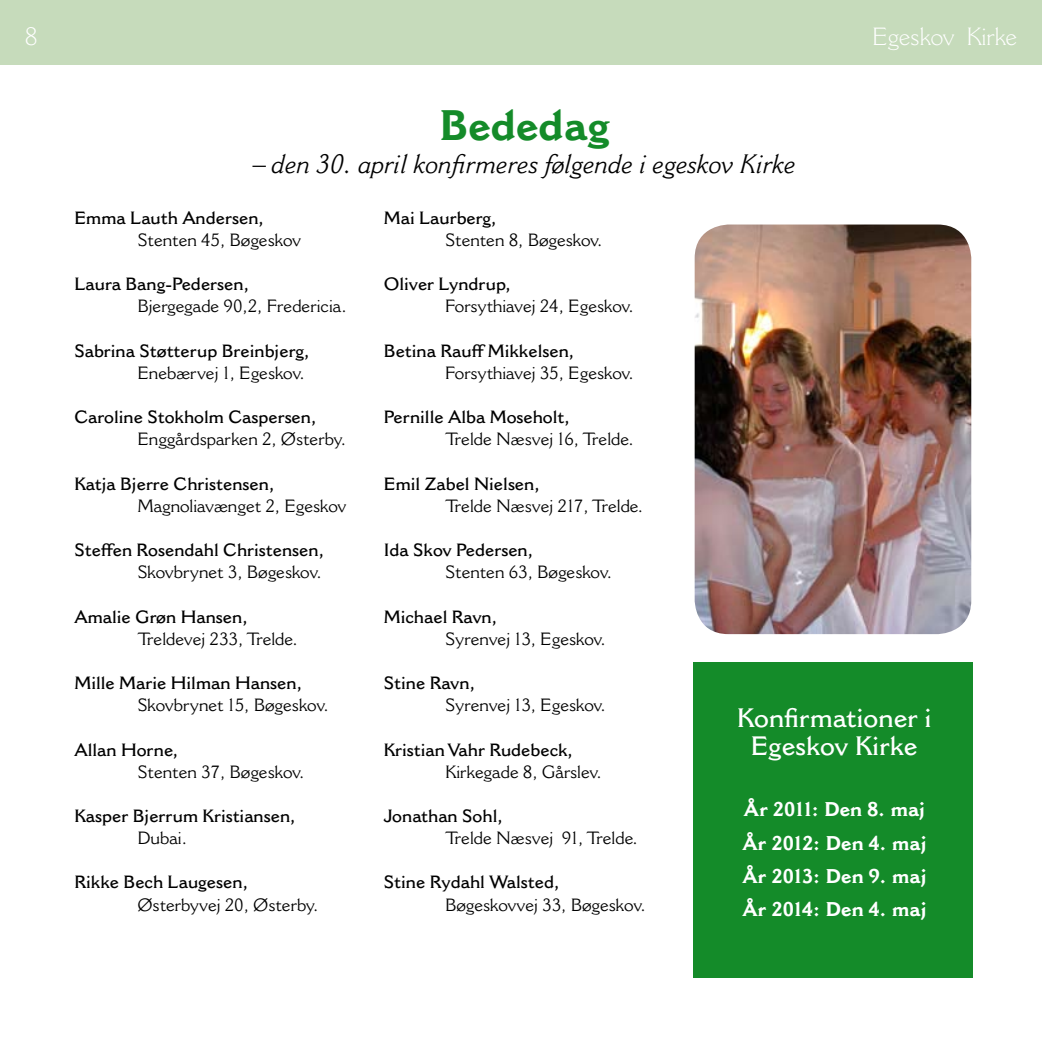
<style>
.page{position:relative;width:1042px;height:1042px;background:#fff}
.page>*{position:absolute;margin:0;border:0;box-sizing:border-box;transform-origin:0 0}
.t1{font:700 42px "Cantoria MT Std";color:#148b29}
.t2{font:italic 26.25px "Cantoria MT Std";color:#000}
.t3{font:600 26.25px/28px "Cantoria MT Std";color:#fff;text-align:center}
.t4{font:300 24.5px "Cantoria MT Std";color:#fff}
.t5{font:700 19.6px/33.2px "Cantoria MT Std";color:#fff;text-align:justify}
.t6{font:17.5px "Cantoria MT Std";color:#000}
.t7{font:600 17.5px "Cantoria MT Std";color:#000}
</style>
<div class="page">
<div style="left:0;top:0;width:1042px;height:64px;background:#c6dbbb"></div>
<div style="left:693px;top:662px;width:280px;height:316px;background:#148b29"></div>
<img style="left:694px;top:224px;width:277px;height:410px">
<h3 class="t4" style="left:25px;top:22px;width:14px">8</h3>
<h3 class="t4" style="left:872px;top:22px;width:146px">Egeskov Kirke</h3>
<h1 class="t1" style="left:439px;top:100px;width:172px">Bededag</h1>
<h2 class="t2" style="left:253px;top:148px;width:545px">– den 30. april konfirmeres følgende i egeskov Kirke</h2>
<p class="t7" style="left:74px;top:207px;width:192px">Emma Lauth Andersen,</p>
<p class="t6" style="left:137px;top:229px;width:165px">Stenten 45, Bøgeskov</p>
<p class="t7" style="left:74px;top:273px;width:177px">Laura Bang-Pedersen,</p>
<p class="t6" style="left:137px;top:296px;width:211px">Bjergegade 90,2, Fredericia.</p>
<p class="t7" style="left:74px;top:340px;width:237px">Sabrina Støtterup Breinbjerg,</p>
<p class="t6" style="left:137px;top:362px;width:169px">Enebærvej 1, Egeskov.</p>
<p class="t7" style="left:74px;top:406px;width:244px">Caroline Stokholm Caspersen,</p>
<p class="t6" style="left:137px;top:428px;width:210px">Enggårdsparken 2, Østerby.</p>
<p class="t7" style="left:74px;top:473px;width:202px">Katja Bjerre Christensen,</p>
<p class="t6" style="left:137px;top:495px;width:211px">Magnoliavænget 2, Egeskov</p>
<p class="t7" style="left:74px;top:539px;width:252px">Steffen Rosendahl Christensen,</p>
<p class="t6" style="left:137px;top:561px;width:186px">Skovbrynet 3, Bøgeskov.</p>
<p class="t7" style="left:74px;top:606px;width:175px">Amalie Grøn Hansen,</p>
<p class="t6" style="left:137px;top:628px;width:162px">Treldevej 233, Trelde.</p>
<p class="t7" style="left:74px;top:672px;width:230px">Mille Marie Hilman Hansen,</p>
<p class="t6" style="left:137px;top:694px;width:193px">Skovbrynet 15, Bøgeskov.</p>
<p class="t7" style="left:74px;top:739px;width:106px">Allan Horne,</p>
<p class="t6" style="left:137px;top:761px;width:168px">Stenten 37, Bøgeskov.</p>
<p class="t7" style="left:74px;top:805px;width:223px">Kasper Bjerrum Kristiansen,</p>
<p class="t6" style="left:137px;top:827px;width:51px">Dubai.</p>
<p class="t7" style="left:74px;top:872px;width:176px">Rikke Bech Laugesen,</p>
<p class="t6" style="left:137px;top:894px;width:182px">Østerbyvej 20, Østerby.</p>
<p class="t7" style="left:384px;top:207px;width:115px">Mai Laurberg,</p>
<p class="t6" style="left:445px;top:229px;width:159px">Stenten 8, Bøgeskov.</p>
<p class="t7" style="left:384px;top:273px;width:129px">Oliver Lyndrup,</p>
<p class="t6" style="left:445px;top:296px;width:190px">Forsythiavej 24, Egeskov.</p>
<p class="t7" style="left:384px;top:340px;width:193px">Betina Rauff Mikkelsen,</p>
<p class="t6" style="left:445px;top:362px;width:190px">Forsythiavej 35, Egeskov.</p>
<p class="t7" style="left:384px;top:406px;width:188px">Pernille Alba Moseholt,</p>
<p class="t6" style="left:445px;top:428px;width:190px">Trelde Næsvej 16, Trelde.</p>
<p class="t7" style="left:384px;top:473px;width:158px">Emil Zabel Nielsen,</p>
<p class="t6" style="left:445px;top:495px;width:200px">Trelde Næsvej 217, Trelde.</p>
<p class="t7" style="left:384px;top:539px;width:152px">Ida Skov Pedersen,</p>
<p class="t6" style="left:445px;top:561px;width:168px">Stenten 63, Bøgeskov.</p>
<p class="t7" style="left:384px;top:606px;width:116px">Michael Ravn,</p>
<p class="t6" style="left:445px;top:628px;width:162px">Syrenvej 13, Egeskov.</p>
<p class="t7" style="left:384px;top:672px;width:93px">Stine Ravn,</p>
<p class="t6" style="left:445px;top:694px;width:162px">Syrenvej 13, Egeskov.</p>
<p class="t7" style="left:384px;top:739px;width:191px">Kristian Vahr Rudebeck,</p>
<p class="t6" style="left:445px;top:761px;width:158px">Kirkegade 8, Gårslev.</p>
<p class="t7" style="left:384px;top:805px;width:121px">Jonathan Sohl,</p>
<p class="t6" style="left:445px;top:827px;width:194px">Trelde Næsvej 91, Trelde.</p>
<p class="t7" style="left:384px;top:872px;width:178px">Stine Rydahl Walsted,</p>
<p class="t6" style="left:445px;top:894px;width:202px">Bøgeskovvej 33, Bøgeskov.</p>
<h2 class="t3" style="left:737px;top:704px;width:196px">Konfirmationer i<br>Egeskov Kirke</h2>
<p class="t5" style="left:742px;top:793px;width:186px">År 2011: Den 8. maj År 2012: Den 4. maj År 2013: Den 9. maj År 2014: Den 4. maj</p>
</div>
